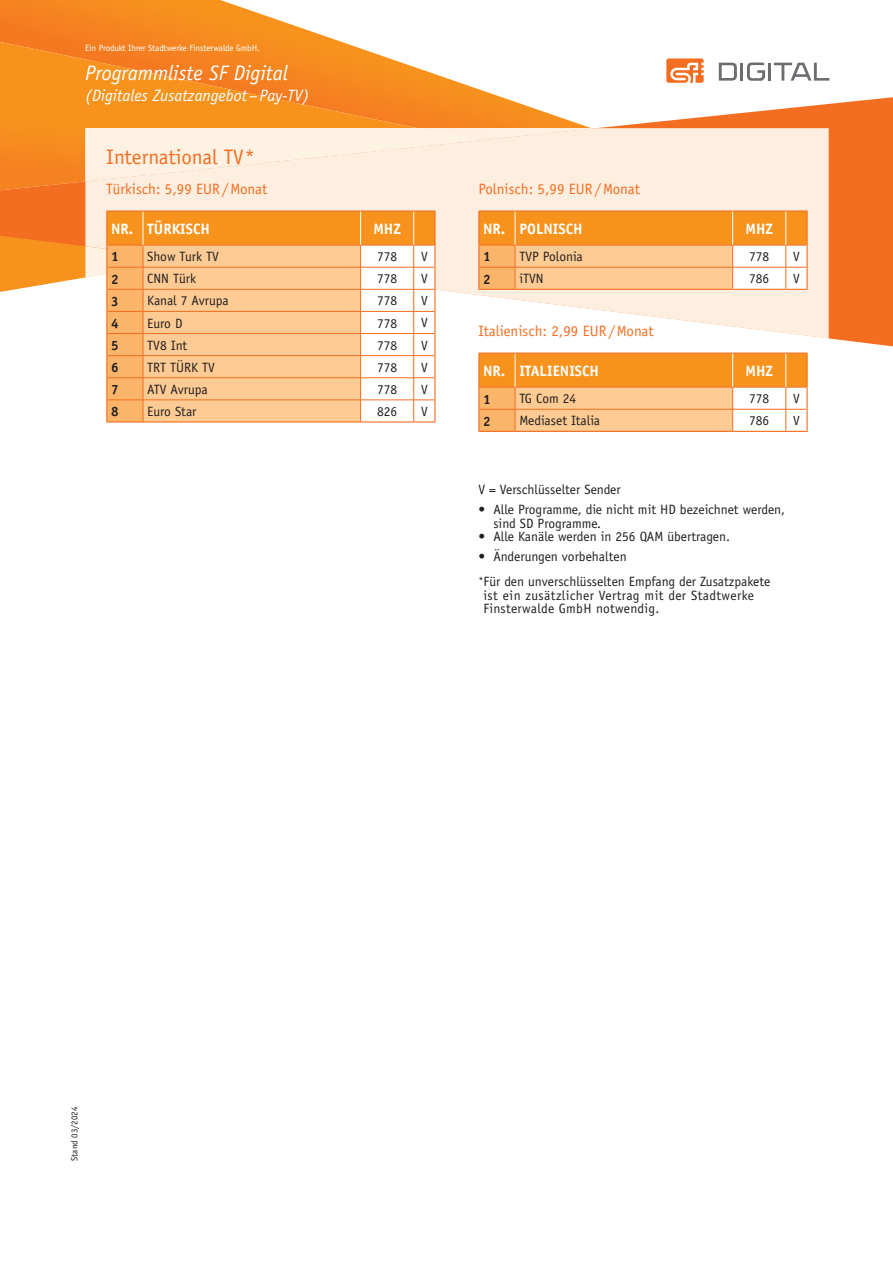
<style>
.page{position:relative;width:893px;height:1263px;background:#fff}
.page>*{position:absolute;margin:0;border:0;box-sizing:border-box;transform-origin:0 0}
.t1{font:italic 21px "Officina Sans";color:#fff}
.t2{font:21px "Officina Sans";color:#f36e21}
.t3{font:italic 16.5px "Officina Sans";color:#fff}
.t4{font:15px "Officina Sans";color:#f36e21}
.t5{font:700 15px "Officina Sans";color:#fff}
.t6{font:13.5px/13.5px "Officina Sans";color:#231f20}
.t7{font:13.5px/13.5px "Officina Sans";letter-spacing:.02em;color:#231f20}
.t8{font:700 13.5px "Officina Sans";color:#231f20}
.t9{font:13.35px "Officina Sans";color:#231f20}
.t10{font:9px "Officina Sans";letter-spacing:-.01em;color:#fff}
.t11{font:9px "Officina Sans";color:#231f20}
.s1{font-style:italic}
</style>
<div class="page">
<svg style="left:0;top:0;width:501px;height:97px"></svg>
<svg style="left:0;top:42px;width:418px;height:55px;background:#f68e28"></svg>
<svg style="left:0;top:97px;width:893px;height:249px;background:#f68f3d"></svg>
<svg style="left:436px;top:338px;width:393px;height:15px"></svg>
<svg style="left:85px;top:128px;width:744px;height:210px;background:#fef0e3"></svg>
<svg style="left:666px;top:58px;width:38px;height:25px"></svg>
<svg style="left:719px;top:63px;width:18px;height:18px"></svg>
<hr style="left:740px;top:63px;width:3px;height:18px;background:#6c6d70">
<svg style="left:747px;top:62px;width:18px;height:19px"></svg>
<hr style="left:768px;top:63px;width:3px;height:18px;background:#6c6d70">
<svg style="left:774px;top:63px;width:55px;height:18px"></svg>
<svg style="left:0;top:209px;width:436px;height:213px"></svg>
<hr style="left:413px;top:212px;width:1px;height:33px;background:#fff">
<hr style="left:143px;top:212px;width:1px;height:33px;background:#fff">
<hr style="left:360px;top:212px;width:1px;height:33px;background:#fff">
<svg style="left:478px;top:353px;width:330px;height:79px;background:#fab366"></svg>
<hr style="left:515px;top:354px;width:1px;height:33px;background:#fff">
<hr style="left:732px;top:354px;width:1px;height:33px;background:#fff">
<hr style="left:478px;top:210px;width:37px;height:2px;background:#f36e21">
<hr style="left:515px;top:210px;width:218px;height:2px;background:#f36e21">
<hr style="left:733px;top:210px;width:53px;height:2px;background:#f36e21">
<hr style="left:786px;top:210px;width:22px;height:2px;background:#f36e21">
<svg style="left:478px;top:211px;width:330px;height:79px;background:#fab468"></svg>
<hr style="left:786px;top:212px;width:1px;height:33px;background:#fff">
<hr style="left:515px;top:212px;width:1px;height:33px;background:#fff">
<hr style="left:732px;top:212px;width:1px;height:33px;background:#fff">
<p class="t10" style="left:85px;top:43px;width:176px">Ein Produkt Ihrer Stadtwerke Finsterwalde GmbH.</p>
<h1 class="t1" style="left:85px;top:60px;width:204px">Programmliste SF Digital</h1>
<p class="t3" style="left:85px;top:85px;width:226px">(Digitales Zusatzangebot – Pay-TV)</p>
<h1 class="t2" style="left:106px;top:144px;width:149px">International TV<span class="s1">*</span></h1>
<p class="t4" style="left:106px;top:180px;width:162px">Türkisch: 5,99 EUR / Monat</p>
<p class="t5" style="left:111px;top:219px;width:100px">NR. TÜRKISCH</p>
<p class="t5" style="left:373px;top:219px;width:29px">MHZ</p>
<p class="t8" style="left:111px;top:248px;width:9px">1</p>
<p class="t6" style="left:147px;top:250px;width:73px">Show Turk TV</p>
<p class="t6" style="left:377px;top:250px;width:22px">778</p>
<p class="t9" style="left:421px;top:249px;width:8px">V</p>
<p class="t8" style="left:111px;top:271px;width:9px">2</p>
<p class="t6" style="left:147px;top:272px;width:50px">CNN Türk</p>
<p class="t6" style="left:377px;top:272px;width:22px">778</p>
<p class="t9" style="left:421px;top:271px;width:8px">V</p>
<p class="t8" style="left:111px;top:293px;width:9px">3</p>
<p class="t6" style="left:147px;top:294px;width:83px">Kanal 7 Avrupa</p>
<p class="t6" style="left:377px;top:294px;width:22px">778</p>
<p class="t9" style="left:421px;top:293px;width:8px">V</p>
<p class="t8" style="left:111px;top:315px;width:9px">4</p>
<p class="t6" style="left:147px;top:316px;width:37px">Euro D</p>
<p class="t6" style="left:377px;top:316px;width:22px">778</p>
<p class="t9" style="left:421px;top:315px;width:8px">V</p>
<p class="t8" style="left:111px;top:337px;width:9px">5</p>
<p class="t6" style="left:147px;top:338px;width:42px">TV8 Int</p>
<p class="t6" style="left:377px;top:338px;width:22px">778</p>
<p class="t9" style="left:421px;top:337px;width:8px">V</p>
<p class="t8" style="left:111px;top:359px;width:9px">6</p>
<p class="t6" style="left:147px;top:360px;width:69px">TRT TÜRK TV</p>
<p class="t6" style="left:377px;top:360px;width:22px">778</p>
<p class="t9" style="left:421px;top:359px;width:8px">V</p>
<p class="t8" style="left:111px;top:381px;width:9px">7</p>
<p class="t6" style="left:147px;top:383px;width:62px">ATV Avrupa</p>
<p class="t6" style="left:377px;top:383px;width:22px">778</p>
<p class="t9" style="left:421px;top:381px;width:8px">V</p>
<p class="t8" style="left:111px;top:403px;width:9px">8</p>
<p class="t6" style="left:147px;top:405px;width:51px">Euro Star</p>
<p class="t6" style="left:377px;top:405px;width:22px">826</p>
<p class="t9" style="left:421px;top:404px;width:8px">V</p>
<p class="t4" style="left:478px;top:180px;width:163px">Polnisch: 5,99 EUR / Monat</p>
<p class="t5" style="left:483px;top:219px;width:101px">NR. POLNISCH</p>
<p class="t5" style="left:745px;top:219px;width:29px">MHZ</p>
<p class="t8" style="left:483px;top:248px;width:9px">1</p>
<p class="t6" style="left:519px;top:250px;width:65px">TVP Polonia</p>
<p class="t6" style="left:749px;top:250px;width:22px">778</p>
<p class="t9" style="left:793px;top:249px;width:8px">V</p>
<p class="t8" style="left:483px;top:271px;width:9px">2</p>
<p class="t6" style="left:519px;top:272px;width:26px">iTVN</p>
<p class="t6" style="left:749px;top:272px;width:22px">786</p>
<p class="t9" style="left:793px;top:271px;width:8px">V</p>
<p class="t4" style="left:478px;top:322px;width:177px">Italienisch: 2,99 EUR / Monat</p>
<p class="t5" style="left:483px;top:362px;width:117px">NR. ITALIENISCH</p>
<p class="t5" style="left:745px;top:362px;width:29px">MHZ</p>
<p class="t8" style="left:483px;top:390px;width:9px">1</p>
<p class="t6" style="left:519px;top:392px;width:58px">TG Com 24</p>
<p class="t6" style="left:749px;top:392px;width:22px">778</p>
<p class="t9" style="left:793px;top:391px;width:8px">V</p>
<p class="t8" style="left:483px;top:413px;width:9px">2</p>
<p class="t6" style="left:519px;top:414px;width:82px">Mediaset Italia</p>
<p class="t6" style="left:749px;top:414px;width:22px">786</p>
<p class="t9" style="left:793px;top:413px;width:8px">V</p>
<p class="t6" style="left:478px;top:483px;width:144px">V = Verschlüsselter Sender</p>
<p class="t6" style="left:493px;top:503px;width:293px;text-indent:-15px">• Alle Programme, die nicht mit HD bezeichnet werden, sind SD Programme.</p>
<p class="t6" style="left:478px;top:530px;width:253px">• Alle Kanäle werden in 256 QAM übertragen.</p>
<p class="t6" style="left:478px;top:544px;width:294px;line-height:25.2px">• Änderungen vorbehalten<br><sup>*</sup>Für den unverschlüsselten Empfang der Zusatzpakete</p>
<p class="t7" style="left:483px;top:588px;width:272px">ist ein zusätzlicher Vertrag mit der Stadtwerke<br>Finsterwalde GmbH notwendig.</p>
<p class="t11" style="left:69px;top:1161px;width:56px;rotate:-90deg">Stand 03/2024</p>
</div>
